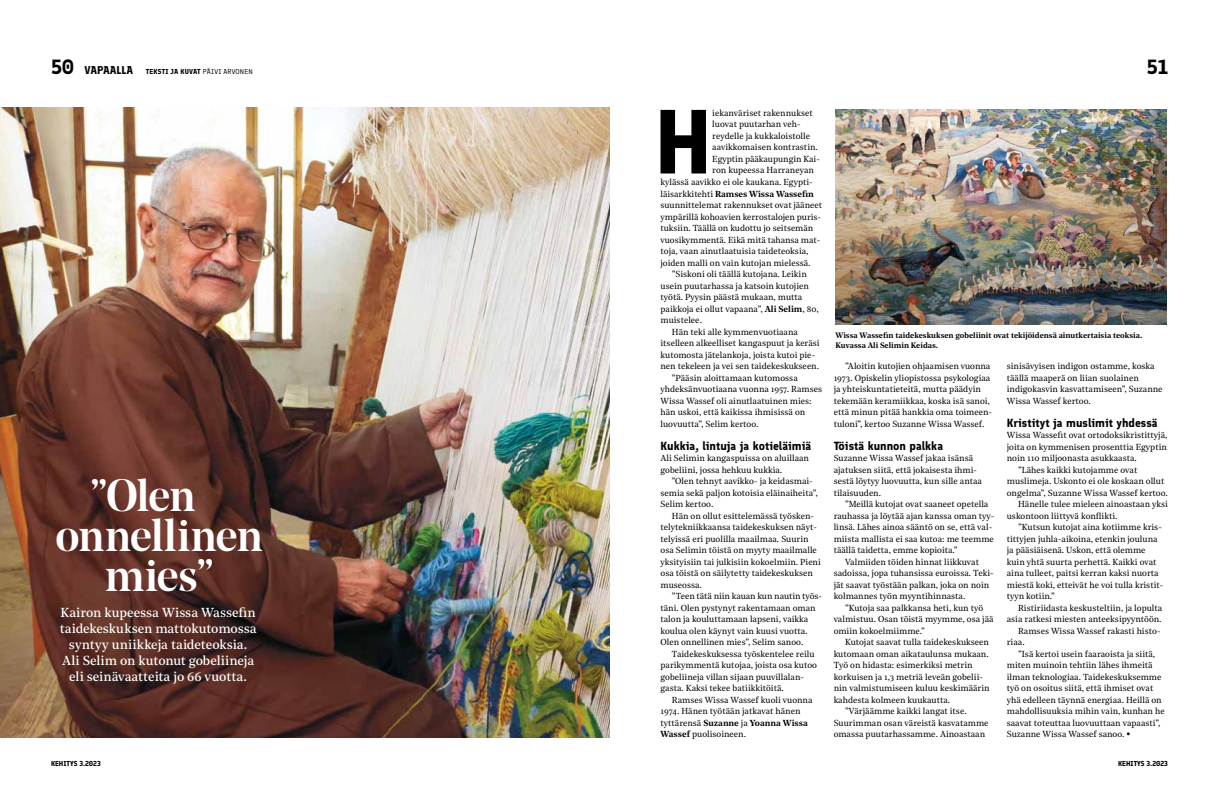
<style>
.page{position:relative;width:1219px;height:794px;background:#fff}
.page>*{position:absolute;margin:0;border:0;box-sizing:border-box;transform-origin:0 0}
.t1{font:700 90.8px "Finlandica";color:#000}
.t2{font:500 45px "Noe Display";letter-spacing:-.025em;color:#fff}
.t3{font:700 20px "Finlandica";color:#000}
.t4{font:13px/16px "Noe Text";letter-spacing:-.005em;color:#fff;text-align:center}
.t5{font:700 11.5px "Finlandica";color:#000}
.t6{font:8.7px/11.5px "Noe Text";color:#000}
.t7{font:600 8.7px "Noe Text";letter-spacing:-.005em;color:#000}
.t8{font:600 7.8px/10px "Noe Text";color:#000}
.t9{font:700 7px "Finlandica";letter-spacing:.025em;color:#000}
.t10{font:700 7px "Finlandica";color:#000}
.s1{font-size:11px}
.s2{font-weight:400}
.s3{font-weight:600}
.s4{font-weight:900;font-size:10px}
</style>
<div class="page">
<img style="left:0;top:108px;width:609px;height:629px">
<img style="left:835px;top:110px;width:332px;height:215px">
<h3 class="t3" style="left:51px;top:54px;width:25px">50</h3>
<h3 class="t3" style="left:1147px;top:54px;width:23px">51</h3>
<p class="t9" style="left:85px;top:67px;width:170px"><span class="s1">VAPAALLA</span> TEKSTI JA KUVAT <span class="s2">PÄIVI ARVONEN</span></p>
<h2 class="t2" style="left:90px;top:466px;width:107px">”Olen</h2>
<h2 class="t2" style="left:55px;top:506px;width:209px">onnellinen</h2>
<h2 class="t2" style="left:105px;top:546px;width:110px">mies”</h2>
<h3 class="t4" style="left:60px;top:603px;width:198px">Kairon kupeessa Wissa Wassefin taidekeskuksen mattokutomossa syntyy uniikkeja taideteoksia.<br>Ali Selim on kutonut gobeliineja eli seinävaatteita jo 66 vuotta.</h3>
<h1 class="t1" style="left:654px;top:85px;width:60px">H</h1>
<p class="t6" style="left:712px;top:107px;width:102px">iekanväriset rakennukset</p>
<p class="t6" style="left:712px;top:118px;width:90px">luovat puutarhan veh-</p>
<p class="t6" style="left:712px;top:130px;width:99px">reydelle ja kukkaloistolle</p>
<p class="t6" style="left:712px;top:141px;width:107px">aavikkomaisen kontrastin.</p>
<p class="t6" style="left:712px;top:153px;width:109px">Egyptin pääkaupungin Kai-</p>
<p class="t6" style="left:712px;top:164px;width:103px">ron kupeessa Harraneyan</p>
<p class="t6" style="left:660px;top:176px;width:154px">kylässä aavikko ei ole kaukana. Egypti-</p>
<p class="t7" style="left:660px;top:187px;width:155px"><span class="s2">läisarkkitehti</span> Ramses Wissa Wassefin</p>
<p class="t6" style="left:660px;top:199px;width:163px">suunnittelemat rakennukset ovat jääneet</p>
<p class="t6" style="left:660px;top:210px;width:162px">ympärillä kohoavien kerrostalojen puris-</p>
<p class="t6" style="left:660px;top:222px;width:154px">tuksiin. Täällä on kudottu jo seitsemän</p>
<p class="t6" style="left:660px;top:233px;width:161px">vuosikymmentä. Eikä mitä tahansa mat-</p>
<p class="t6" style="left:660px;top:245px;width:150px">toja, vaan ainutlaatuisia taideteoksia,</p>
<p class="t6" style="left:660px;top:256px;width:152px">joiden malli on vain kutojan mielessä.</p>
<p class="t6" style="left:672px;top:268px;width:136px">”Siskoni oli täällä kutojana. Leikin</p>
<p class="t6" style="left:660px;top:279px;width:150px">usein puutarhassa ja katsoin kutojien</p>
<p class="t6" style="left:660px;top:291px;width:143px">työtä. Pyysin päästä mukaan, mutta</p>
<p class="t6" style="left:660px;top:302px;width:160px">paikkoja ei ollut vapaana”, <span class="s3">Ali Selim</span>, 80,</p>
<p class="t6" style="left:660px;top:314px;width:43px">muistelee.</p>
<p class="t6" style="left:672px;top:325px;width:128px">Hän teki alle kymmenvuotiaana</p>
<p class="t6" style="left:660px;top:337px;width:161px">itselleen alkeelliset kangaspuut ja keräsi</p>
<p class="t6" style="left:660px;top:348px;width:156px">kutomosta jätelankoja, joista kutoi pie-</p>
<p class="t6" style="left:660px;top:360px;width:160px">nen tekeleen ja vei sen taidekeskukseen.</p>
<p class="t6" style="left:672px;top:371px;width:127px">”Pääsin aloittamaan kutomossa</p>
<p class="t6" style="left:660px;top:383px;width:163px">yhdeksänvuotiaana vuonna 1957. Ramses</p>
<p class="t6" style="left:660px;top:394px;width:153px">Wissa Wassef oli ainutlaatuinen mies:</p>
<p class="t6" style="left:660px;top:406px;width:146px">hän uskoi, että kaikissa ihmisissä on</p>
<p class="t6" style="left:660px;top:417px;width:99px">luovuutta”, Selim kertoo.</p>
<h3 class="t5" style="left:660px;top:438px;width:152px">Kukkia, lintuja ja kotieläimiä</h3>
<p class="t6" style="left:660px;top:452px;width:150px">Ali Selimin kangaspuissa on aluillaan gobeliini, jossa hehkuu kukkia.</p>
<p class="t6" style="left:660px;top:475px;width:159px;text-indent:11px">”Olen tehnyt aavikko- ja keidasmai&shy;semia sekä paljon kotoisia eläinaiheita”,<br>Selim kertoo.</p>
<p class="t6" style="left:660px;top:509px;width:162px;text-indent:11px">Hän on ollut esittelemässä työsken&shy;telytekniikkaansa taidekeskuksen näyt&shy;telyissä eri puolilla maailmaa. Suurin osa Selimin töistä on myyty maailmalle yksityisiin tai julkisiin kokoelmiin. Pieni osa töistä on säilytetty taidekeskuksen museossa.</p>
<p class="t6" style="left:660px;top:590px;width:163px;text-indent:11px">”Teen tätä niin kauan kun nautin työs&shy;täni. Olen pystynyt rakentamaan oman talon ja kouluttamaan lapseni, vaikka koulua olen käynyt vain kuusi vuotta.<br>Olen onnellinen mies”, Selim sanoo.</p>
<p class="t6" style="left:660px;top:647px;width:158px;text-indent:11px">Taidekeskuksessa työskentelee reilu parikymmentä kutojaa, joista osa kutoo gobeliineja villan sijaan puuvillalan&shy;gasta. Kaksi tekee batiikkitöitä.</p>
<p class="t6" style="left:660px;top:693px;width:153px;text-indent:11px">Ramses Wissa Wassef kuoli vuonna<br>1974. Hänen työtään jatkavat hänen tyttärensä <span class="s3">Suzanne</span> ja <span class="s3">Yoanna Wissa<br>Wassef</span> puolisoineen.</p>
<p class="t8" style="left:835px;top:330px;width:308px">Wissa Wassefin taidekeskuksen gobeliinit ovat tekijöidensä ainutkertaisia teoksia.<br>Kuvassa Ali Selimin Keidas.</p>
<p class="t6" style="left:834px;top:360px;width:160px;text-indent:11px">”Aloitin kutojien ohjaamisen vuonna 1973. Opiskelin yliopistossa psykologiaa ja yhteiskuntatieteitä, mutta päädyin tekemään keramiikkaa, koska isä sanoi, että minun pitää hankkia oma toimeen&shy;tuloni”, kertoo Suzanne Wissa Wassef.</p>
<h3 class="t5" style="left:834px;top:438px;width:111px">Töistä kunnon palkka</h3>
<p class="t6" style="left:834px;top:452px;width:150px">Suzanne Wissa Wassef jakaa isänsä ajatuksen siitä, että jokaisesta ihmi&shy;sestä löytyy luovuutta, kun sille antaa tilaisuuden.</p>
<p class="t6" style="left:845px;top:498px;width:145px">”Meillä kutojat ovat saaneet opetella</p>
<p class="t6" style="left:834px;top:509px;width:162px">rauhassa ja löytää ajan kanssa oman tyy-</p>
<p class="t6" style="left:834px;top:521px;width:160px">linsä. Lähes ainoa sääntö on se, että val-</p>
<p class="t6" style="left:834px;top:532px;width:162px">miista mallista ei saa kutoa: me teemme</p>
<p class="t6" style="left:834px;top:544px;width:125px">täällä taidetta, emme kopioita.”</p>
<p class="t6" style="left:845px;top:555px;width:136px">Valmiiden töiden hinnat liikkuvat</p>
<p class="t6" style="left:834px;top:567px;width:161px">sadoissa, jopa tuhansissa euroissa. Teki-</p>
<p class="t6" style="left:834px;top:578px;width:157px">jät saavat työstään palkan, joka on noin</p>
<p class="t6" style="left:834px;top:590px;width:133px">kolmannes työn myyntihinnasta.</p>
<p class="t6" style="left:845px;top:601px;width:140px">”Kutoja saa palkkansa heti, kun työ</p>
<p class="t6" style="left:834px;top:613px;width:161px">valmistuu. Osan töistä myymme, osa jää</p>
<p class="t6" style="left:834px;top:624px;width:93px">omiin kokoelmiimme.”</p>
<p class="t6" style="left:845px;top:636px;width:145px">Kutojat saavat tulla taidekeskukseen</p>
<p class="t6" style="left:834px;top:647px;width:157px">kutomaan oman aikataulunsa mukaan.</p>
<p class="t6" style="left:834px;top:659px;width:140px">Työ on hidasta: esimerkiksi metrin</p>
<p class="t6" style="left:834px;top:670px;width:151px">korkuisen ja 1,3 metriä leveän gobelii-</p>
<p class="t6" style="left:834px;top:682px;width:157px">nin valmistumiseen kuluu keskimäärin</p>
<p class="t6" style="left:834px;top:693px;width:118px">kahdesta kolmeen kuukautta.</p>
<p class="t6" style="left:845px;top:705px;width:123px">”Värjäämme kaikki langat itse.</p>
<p class="t6" style="left:834px;top:716px;width:156px">Suurimman osan väreistä kasvatamme</p>
<p class="t6" style="left:834px;top:728px;width:153px">omassa puutarhassamme. Ainoastaan</p>
<p class="t6" style="left:1007px;top:360px;width:157px">sinisävyisen indigon ostamme, koska täällä maaperä on liian suolainen indigokasvin kasvattamiseen”, Suzanne Wissa Wassef kertoo.</p>
<h3 class="t5" style="left:1007px;top:415px;width:152px">Kristityt ja muslimit yhdessä</h3>
<p class="t6" style="left:1007px;top:429px;width:162px">Wissa Wassefit ovat ortodoksikristittyjä,</p>
<p class="t6" style="left:1007px;top:440px;width:162px">joita on kymmenisen prosenttia Egyptin</p>
<p class="t6" style="left:1007px;top:452px;width:132px">noin 110 miljoonasta asukkaasta.</p>
<p class="t6" style="left:1018px;top:463px;width:121px">”Lähes kaikki kutojamme ovat</p>
<p class="t6" style="left:1007px;top:475px;width:159px">muslimeja. Uskonto ei ole koskaan ollut</p>
<p class="t6" style="left:1007px;top:486px;width:163px">ongelma”, Suzanne Wissa Wassef kertoo.</p>
<p class="t6" style="left:1018px;top:498px;width:151px">Hänelle tulee mieleen ainoastaan yksi</p>
<p class="t6" style="left:1007px;top:509px;width:112px">uskontoon liittyvä konflikti.</p>
<p class="t6" style="left:1018px;top:521px;width:145px">”Kutsun kutojat aina kotiimme kris-</p>
<p class="t6" style="left:1007px;top:532px;width:152px">tittyjen juhla-aikoina, etenkin jouluna</p>
<p class="t6" style="left:1007px;top:544px;width:140px">ja pääsiäisenä. Uskon, että olemme</p>
<p class="t6" style="left:1007px;top:555px;width:151px">kuin yhtä suurta perhettä. Kaikki ovat</p>
<p class="t6" style="left:1007px;top:567px;width:153px">aina tulleet, paitsi kerran kaksi nuorta</p>
<p class="t6" style="left:1007px;top:578px;width:158px">miestä koki, etteivät he voi tulla kristit-</p>
<p class="t6" style="left:1007px;top:590px;width:50px">tyyn kotiin.”</p>
<p class="t6" style="left:1018px;top:601px;width:146px">Ristiriidasta keskusteltiin, ja lopulta</p>
<p class="t6" style="left:1007px;top:613px;width:156px">asia ratkesi miesten anteeksipyyntöön.</p>
<p class="t6" style="left:1018px;top:624px;width:144px">Ramses Wissa Wassef rakasti histo-</p>
<p class="t6" style="left:1007px;top:636px;width:19px">riaa.</p>
<p class="t6" style="left:1018px;top:647px;width:139px">”Isä kertoi usein faaraoista ja siitä,</p>
<p class="t6" style="left:1007px;top:659px;width:147px">miten muinoin tehtiin lähes ihmeitä</p>
<p class="t6" style="left:1007px;top:670px;width:156px">ilman teknologiaa. Taidekeskuksemme</p>
<p class="t6" style="left:1007px;top:682px;width:148px">työ on osoitus siitä, että ihmiset ovat</p>
<p class="t6" style="left:1007px;top:693px;width:156px">yhä edelleen täynnä energiaa. Heillä on</p>
<p class="t6" style="left:1007px;top:705px;width:159px">mahdollisuuksia mihin vain, kunhan he</p>
<p class="t6" style="left:1007px;top:716px;width:155px">saavat toteuttaa luovuuttaan vapaasti”,</p>
<p class="t6" style="left:1007px;top:728px;width:125px">Suzanne Wissa Wassef sanoo. <span class="s4">•</span></p>
<p class="t10" style="left:51px;top:759px;width:51px">KEHITYS 3.2023</p>
<p class="t10" style="left:1118px;top:759px;width:51px">KEHITYS 3.2023</p>
</div>
